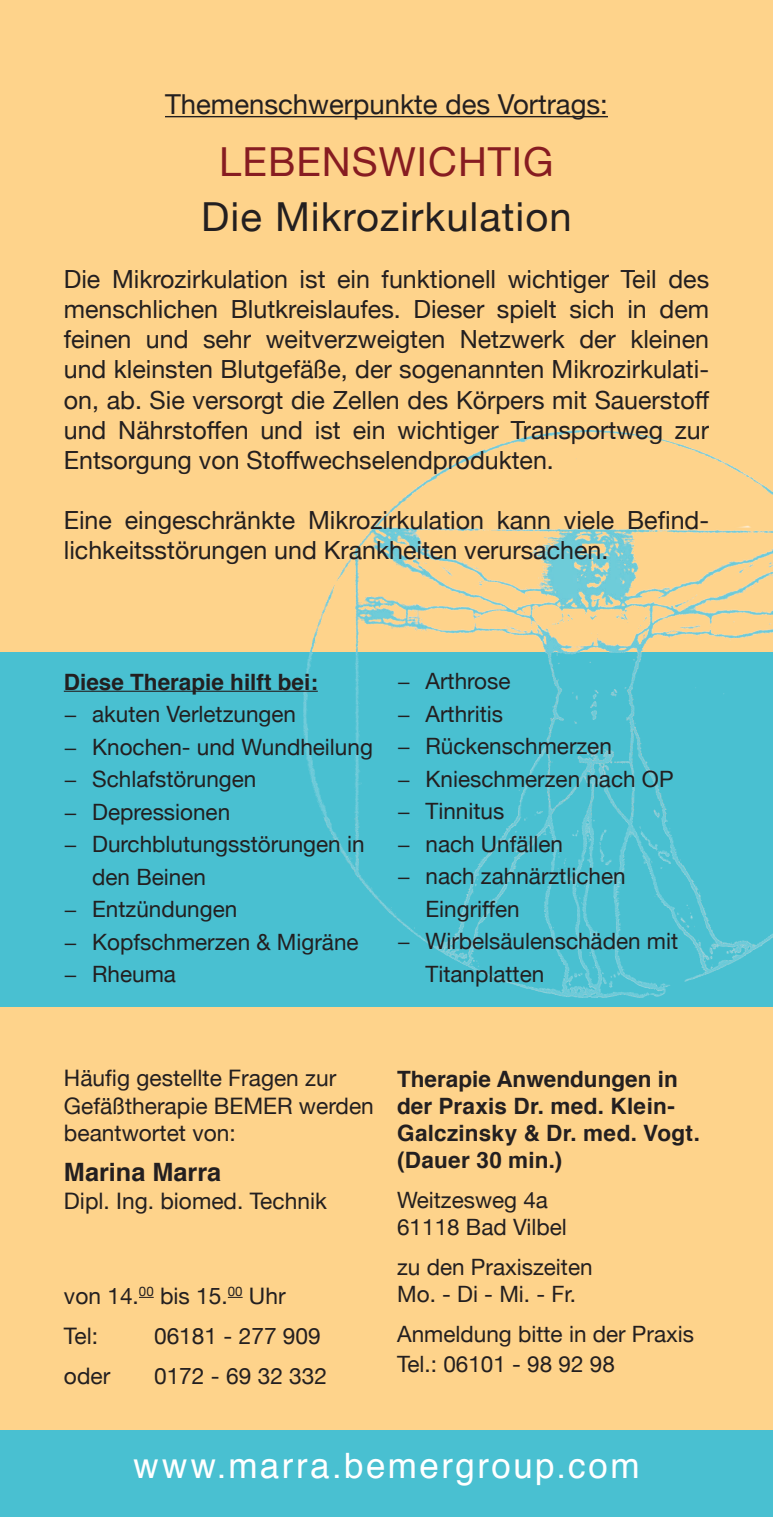
<style>
.page{position:relative;width:773px;height:1517px;background:#fff}
.page>*{position:absolute;margin:0;border:0;box-sizing:border-box;transform-origin:0 0}
.t1{font:40px "Helvetica Neue";letter-spacing:.025em;color:#231f20}
.t2{font:40px "Helvetica Neue";letter-spacing:.025em;color:#871c21}
.t3{font:35px "Helvetica";letter-spacing:.07em;color:#fff}
.t4{font:27.5px "Helvetica Neue";color:#231f20}
.t5{font:700 25.25px "Helvetica";color:#231f20}
.t6{font:25px/30px "Helvetica Neue";color:#231f20;text-align:justify}
.t7{font:22.75px/27.2px "Helvetica Neue";color:#231f20}
.t8{font:22.5px/27px "Helvetica Neue";color:#231f20}
.t9{font:700 22.5px/27px "Helvetica";color:#231f20}
</style>
<div class="page">
<div style="left:0;top:0;width:772px;height:1517px;background:#fed38b"></div>
<div style="left:0;top:652px;width:772px;height:354px;background:#49c0d1"></div>
<img style="left:303px;top:431px;width:469px;height:566px">
<hr style="left:165px;top:116px;width:443px;height:1px;background:#231f20">
<hr style="left:64px;top:690px;width:254px;height:2px;background:#231f20">
<svg style="left:139px;top:1297px;width:15px;height:1px"></svg>
<svg style="left:228px;top:1297px;width:14px;height:1px"></svg>
<div style="left:0;top:1430px;width:772px;height:87px;background:#49c0d1"></div>
<p class="t4" style="left:165px;top:84px;width:444px">Themenschwerpunkte des Vortrags:</p>
<h1 class="t2" style="left:219px;top:133px;width:336px">LEBENSWICHTIG</h1>
<h1 class="t1" style="left:201px;top:188px;width:372px">Die Mikrozirkulation</h1>
<p class="t6" style="left:64px;top:266px;width:646px">Die Mikrozirkulation ist ein funktionell wichtiger Teil des menschlichen Blutkreislaufes. Dieser spielt sich in dem feinen und sehr weitverzweigten Netzwerk der kleinen und kleinsten Blutgefäße, der sogenannten Mikrozirkulati&shy;on, ab. Sie versorgt die Zellen des Körpers mit Sauerstoff und Nährstoffen und ist ein wichtiger Transportweg zur Entsorgung von Stoffwechselendprodukten.</p>
<p class="t6" style="left:64px;top:506px;width:646px">Eine eingeschränkte Mikrozirkulation kann viele Befind&shy;lichkeitsstörungen und Krankheiten verursachen.</p>
<p class="t9" style="left:64px;top:668px;width:255px">Diese Therapie hilft bei:</p>
<p class="t8" style="left:64px;top:702px;width:234px">− akuten Verletzungen</p>
<p class="t8" style="left:64px;top:734px;width:310px">− Knochen- und Wundheilung</p>
<p class="t8" style="left:64px;top:767px;width:194px">− Schlafstörungen</p>
<p class="t8" style="left:64px;top:799px;width:168px">− Depressionen</p>
<p class="t8" style="left:64px;top:832px;width:302px">− Durchblutungsstörungen in</p>
<p class="t8" style="left:92px;top:864px;width:115px">den Beinen</p>
<p class="t8" style="left:64px;top:897px;width:175px">− Entzündungen</p>
<p class="t8" style="left:64px;top:929px;width:296px">− Kopfschmerzen &amp; Migräne</p>
<p class="t8" style="left:64px;top:962px;width:114px">− Rheuma</p>
<p class="t8" style="left:397px;top:669px;width:115px">− Arthrose</p>
<p class="t8" style="left:397px;top:702px;width:107px">− Arthritis</p>
<p class="t8" style="left:397px;top:734px;width:216px">− Rückenschmerzen</p>
<p class="t8" style="left:397px;top:767px;width:278px">− Knieschmerzen nach OP</p>
<p class="t8" style="left:397px;top:799px;width:109px">− Tinnitus</p>
<p class="t8" style="left:397px;top:831px;width:167px">− nach Unfällen</p>
<p class="t8" style="left:397px;top:864px;width:230px">− nach zahnärztlichen</p>
<p class="t8" style="left:425px;top:896px;width:96px">Eingriffen</p>
<p class="t8" style="left:397px;top:929px;width:282px">− Wirbelsäulenschäden mit</p>
<p class="t8" style="left:425px;top:961px;width:120px">Titanplatten</p>
<p class="t7" style="left:64px;top:1066px;width:311px">Häufig gestellte Fragen zur<br>Gefäßtherapie BEMER werden beantwortet von:</p>
<p class="t5" style="left:64px;top:1152px;width:159px">Marina Marra</p>
<p class="t7" style="left:64px;top:1188px;width:264px">Dipl. Ing. biomed. Technik</p>
<p class="t7" style="left:64px;top:1276px;width:223px;line-height:40.5px">von 14.<sup>00</sup> bis 15.<sup>00</sup> Uhr<br>Tel:</p>
<p class="t7" style="left:154px;top:1323px;width:168px">06181 - 277 909</p>
<p class="t7" style="left:64px;top:1363px;width:48px">oder</p>
<p class="t7" style="left:154px;top:1363px;width:175px">0172 - 69 32 332</p>
<p class="t9" style="left:397px;top:1066px;width:304px">Therapie Anwendungen in der Praxis Dr. med. Klein-<br>Galczinsky &amp; Dr. med. Vogt. (Dauer 30 min.)</p>
<p class="t8" style="left:397px;top:1188px;width:171px">Weitzesweg 4a<br>61118 Bad Vilbel</p>
<p class="t8" style="left:397px;top:1255px;width:197px">zu den Praxiszeiten<br>Mo. - Di - Mi. - Fr.</p>
<p class="t8" style="left:397px;top:1320px;width:298px;line-height:30px">Anmeldung bitte in der Praxis<br>Tel.: 06101 - 98 92 98</p>
<h2 class="t3" style="left:133px;top:1438px;width:507px">www.marra.bemergroup.com</h2>
</div>
